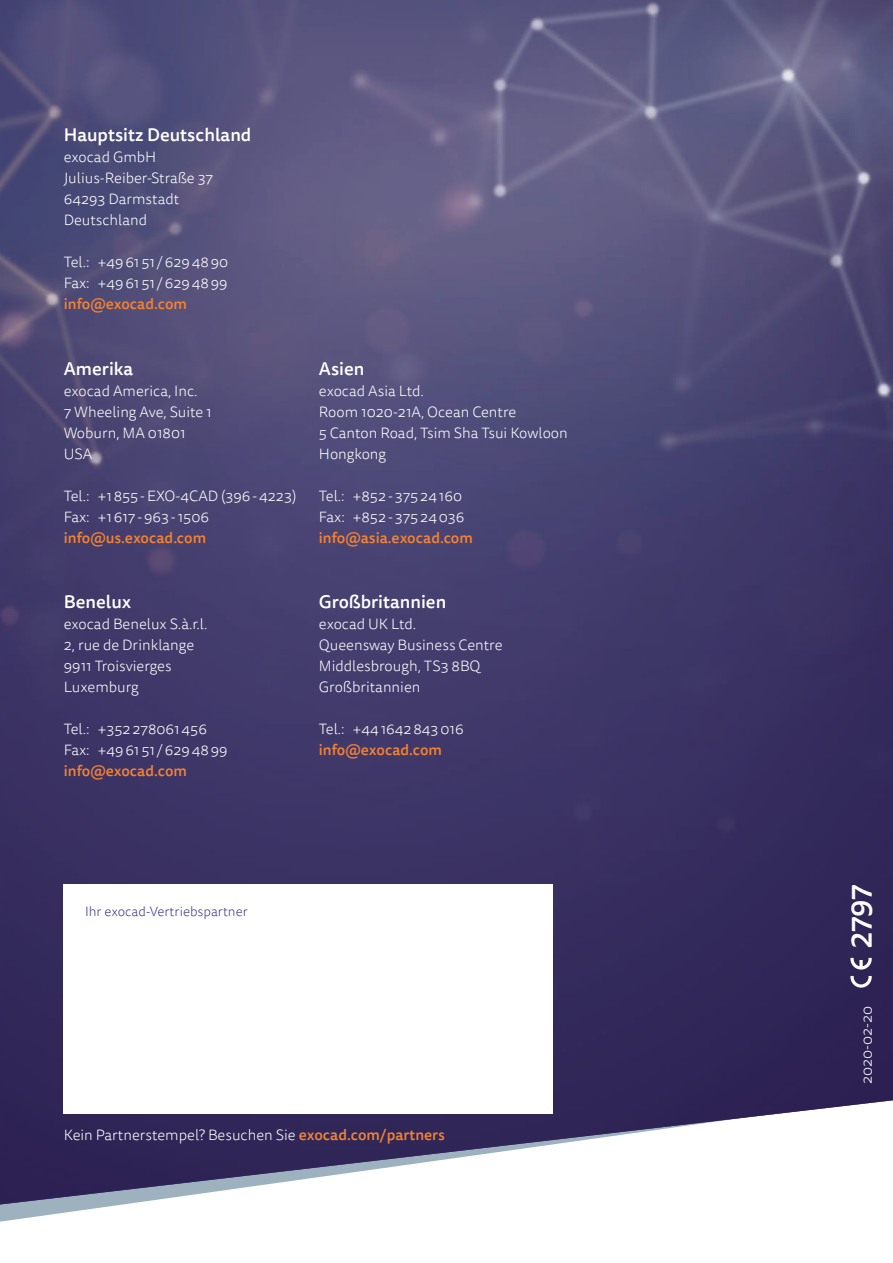
<style>
.page{position:relative;width:893px;height:1263px;background:#fff}
.page>*{position:absolute;margin:0;border:0;box-sizing:border-box;transform-origin:0 0}
.t1{font:500 29.1px "Tisa Sans Pro";color:#fff}
.t2{font:500 18px "Tisa Sans Pro";color:#fff}
.t3{font:300 15px/21px "Tisa Sans Pro";color:#fff}
.t4{font:500 15px "Tisa Sans Pro";color:#f48232}
.t5{font:300 13.5px "Tisa Sans Pro";color:#413f8e}
.s1{font-weight:500;color:#f48232}
</style>
<div class="page">
<svg style="left:0;top:1204px;width:126px;height:18px"></svg>
<img style="left:0;top:0;width:893px;height:1204px">
<div style="left:64px;top:884px;width:489px;height:230px;background:#fff"></div>
<svg style="left:850px;top:976px;width:22px;height:12px"></svg>
<svg style="left:850px;top:958px;width:22px;height:11px"></svg>
<p class="t2" style="left:64px;top:122px;width:189px">Hauptsitz Deutschland</p>
<p class="t3" style="left:64px;top:147px;width:151px">exocad GmbH<br>Julius-Reiber-Straße 37<br>64293 Darmstadt<br>Deutschland</p>
<p class="t3" style="left:64px;top:252px;width:166px">Tel.: +496151 /6294890<br>Fax: +496151 /6294899</p>
<p class="t4" style="left:64px;top:293px;width:125px">info@exocad.com</p>
<p class="t2" style="left:64px;top:356px;width:71px">Amerika</p>
<p class="t3" style="left:64px;top:380px;width:150px">exocad America, Inc.<br>7 Wheeling Ave, Suite 1<br>Woburn, MA 01801<br>USA</p>
<p class="t3" style="left:64px;top:485px;width:234px">Tel.: +1855-EXO-4CAD (396-4223)<br>Fax: +1617-963-1506</p>
<p class="t4" style="left:64px;top:527px;width:144px">info@us.exocad.com</p>
<p class="t2" style="left:64px;top:590px;width:69px">Benelux</p>
<p class="t3" style="left:64px;top:614px;width:145px">exocad Benelux S.à.r.l.<br>2, rue de Drinklange<br>9911 Troisvierges<br>Luxemburg</p>
<p class="t3" style="left:64px;top:719px;width:165px">Tel.: +352278061456<br>Fax: +496151 /6294899</p>
<p class="t4" style="left:64px;top:761px;width:125px">info@exocad.com</p>
<p class="t2" style="left:319px;top:356px;width:47px">Asien</p>
<p class="t3" style="left:319px;top:380px;width:250px">exocad Asia Ltd.<br>Room 1020-21A, Ocean Centre<br>5 Canton Road, Tsim Sha Tsui Kowloon<br>Hongkong</p>
<p class="t3" style="left:319px;top:485px;width:147px">Tel.: +852-37524160<br>Fax: +852-37524036</p>
<p class="t4" style="left:319px;top:527px;width:155px">info@asia.exocad.com</p>
<p class="t2" style="left:319px;top:590px;width:129px">Großbritannien</p>
<p class="t3" style="left:319px;top:614px;width:185px">exocad UK Ltd.<br>Queensway Business Centre<br>Middlesbrough, TS3 8BQ<br>Großbritannien</p>
<p class="t3" style="left:319px;top:719px;width:146px">Tel.: +441642843016</p>
<p class="t4" style="left:319px;top:740px;width:125px">info@exocad.com</p>
<p class="t5" style="left:85px;top:902px;width:164px">Ihr exocad-Vertriebspartner</p>
<p class="t3" style="left:64px;top:1125px;width:383px">Kein Partnerstempel? Besuchen Sie <span class="s1">exocad.com/partners</span></p>
<h1 class="t1" style="left:841px;top:948px;width:65px;rotate:-90deg">2797</h1>
<p class="t3" style="left:857px;top:1084px;width:80px;rotate:-90deg">2020-02-20</p>
</div>
